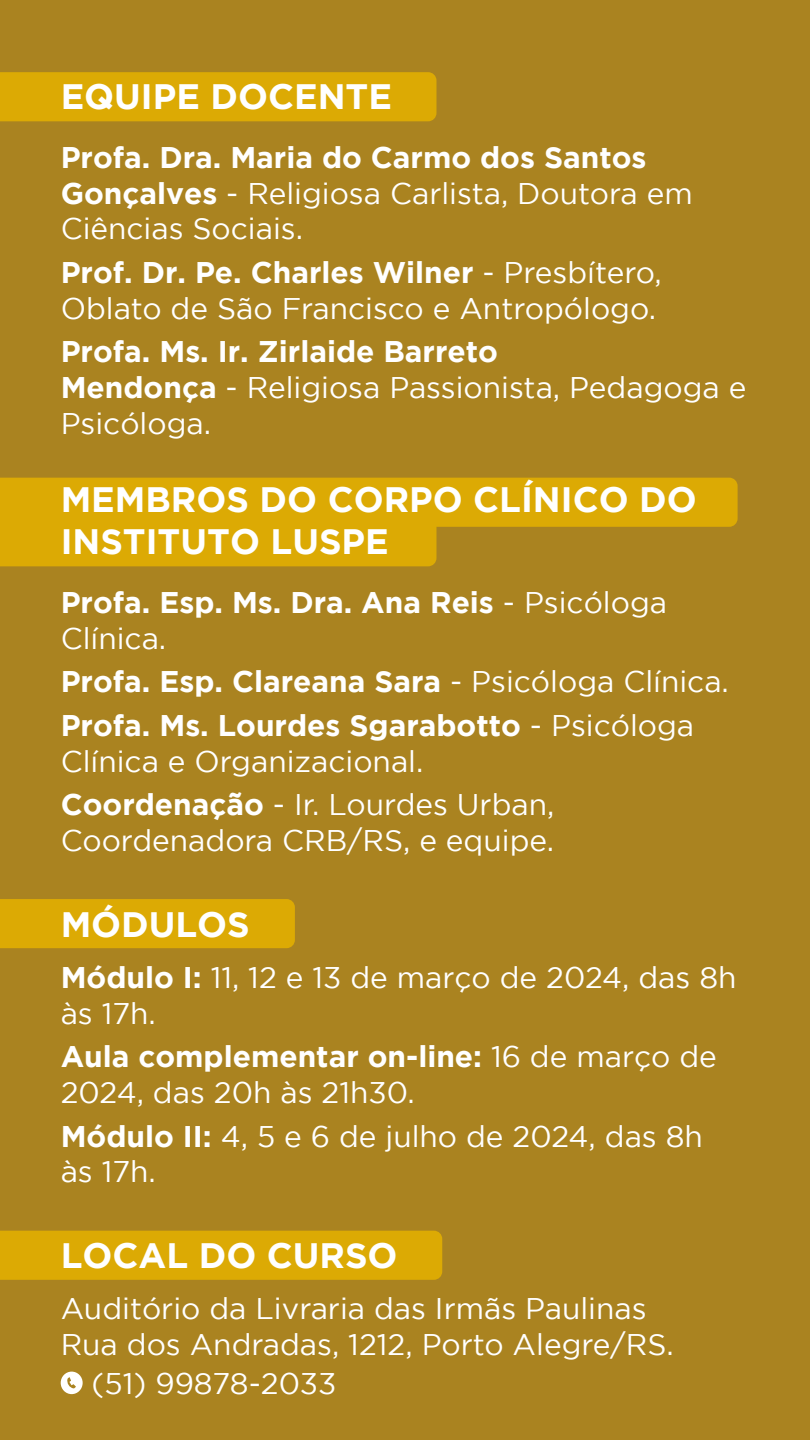
<style>
.page{position:relative;width:810px;height:1440px;background:#aa8320}
.page>*{position:absolute;margin:0;border:0;box-sizing:border-box;transform-origin:0 0}
.t1{font:700 35.25px/42.3px "Gotham";color:#fff}
.t2{font:29.85px/35.8px "Gotham";color:#fff}
.t3{font:700 29.85px/35.8px "Gotham";color:#fff}
.s1{font-weight:700}
.s2{font-weight:400}
</style>
<div class="page">
<div style="left:0;top:72px;width:436px;height:49px;background:#dcaa04"></div>
<svg style="left:0;top:478px;width:738px;height:88px"></svg>
<div style="left:0;top:899px;width:295px;height:49px;background:#dcaa04"></div>
<div style="left:0;top:1231px;width:442px;height:49px;background:#dcaa04"></div>
<svg style="left:61px;top:1372px;width:22px;height:22px"></svg>
<p class="t1" style="left:61px;top:74px;width:333px">EQUIPE DOCENTE</p>
<p class="t2" style="left:61px;top:139px;width:634px"><span class="s1">Profa. Dra. Maria do Carmo dos Santos<br>Gonçalves</span> - Religiosa Carlista, Doutora em<br>Ciências Sociais.</p>
<p class="t2" style="left:61px;top:254px;width:603px"><span class="s1">Prof. Dr. Pe. Charles Wilner</span> - Presbítero,<br>Oblato de São Francisco e Antropólogo.</p>
<p class="t2" style="left:61px;top:333px;width:687px"><span class="s1">Profa. Ms. Ir. Zirlaide Barreto<br>Mendonça</span> - Religiosa Passionista, Pedagoga e<br>Psicóloga.</p>
<p class="t1" style="left:61px;top:477px;width:638px">MEMBROS DO CORPO CLÍNICO DO<br>INSTITUTO LUSPE</p>
<p class="t3" style="left:61px;top:584px;width:608px">Profa. Esp. Ms. Dra. Ana Reis <span class="s2">- Psicóloga<br>Clínica.</span></p>
<p class="t3" style="left:61px;top:659px;width:670px;line-height:43.5px">Profa. Esp. Clareana Sara <span class="s2">- Psicóloga Clínica.<br></span>Profa. Ms. Lourdes Sgarabotto <span class="s2">- Psicóloga</span></p>
<p class="t2" style="left:61px;top:739px;width:495px;line-height:43.5px">Clínica e Organizacional.<br><span class="s1">Coordenação</span> - Ir. Lourdes Urban,</p>
<p class="t2" style="left:61px;top:822px;width:495px">Coordenadora CRB/RS, e equipe.</p>
<p class="t1" style="left:61px;top:902px;width:191px">MÓDULOS</p>
<p class="t2" style="left:61px;top:959px;width:677px"><span class="s1">Módulo I:</span> 11, 12 e 13 de março de 2024, das 8h às 17h.</p>
<p class="t2" style="left:61px;top:1038px;width:658px"><span class="s1">Aula complementar on-line:</span> 16 de março de<br>2024, das 20h às 21h30.</p>
<p class="t2" style="left:61px;top:1118px;width:644px"><span class="s1">Módulo II:</span> 4, 5 e 6 de julho de 2024, das 8h às 17h.</p>
<p class="t1" style="left:61px;top:1234px;width:338px">LOCAL DO CURSO</p>
<p class="t2" style="left:61px;top:1290px;width:615px">Auditório da Livraria das Irmãs Paulinas<br>Rua dos Andradas, 1212, Porto Alegre/RS.</p>
<p class="t2" style="left:92px;top:1365px;width:246px">(51) 99878-2033</p>
</div>
